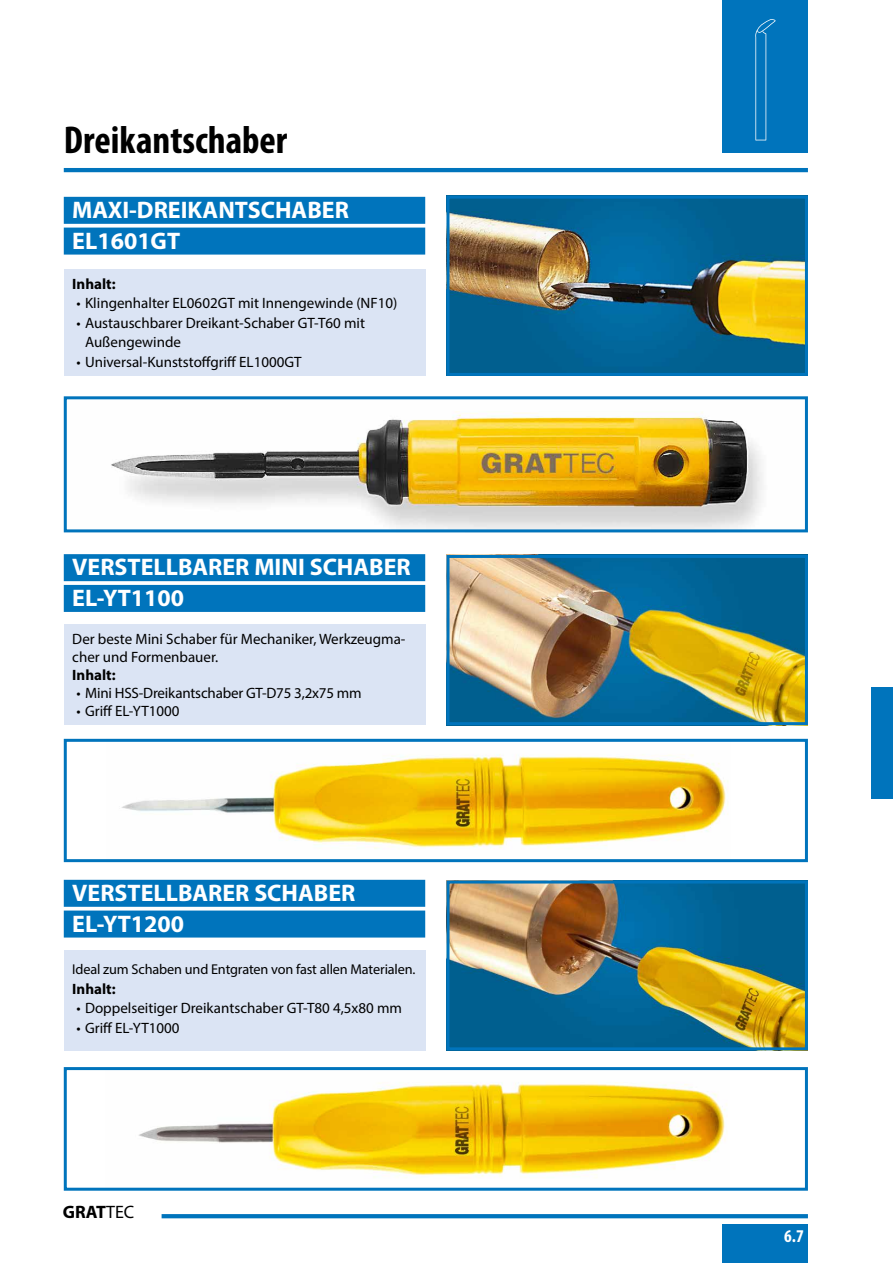
<style>
.page{position:relative;width:893px;height:1263px;background:#fff}
.page>*{position:absolute;margin:0;border:0;box-sizing:border-box;transform-origin:0 0}
.t1{font:700 condensed 39px "Myriad Pro";color:#000}
.t2{font:700 24px/30.8px "Myriad Pro";color:#fff}
.t3{font:700 18px "Myriad Pro";color:#000}
.t4{font:700 condensed 18px "Myriad Pro";color:#fff}
.t5{font:15px/19.5px "Myriad Pro";color:#000}
.t6{font:700 15px "Myriad Pro";color:#000}
.t7{font:14.25px "Myriad Pro";letter-spacing:-.01em;color:#000}
.s1{font-weight:400}
</style>
<div class="page">
<hr style="left:64px;top:168px;width:744px;height:4px;background:#0074bc">
<svg style="left:162px;top:1214px;width:646px;height:4px;fill:#0074bc"></svg>
<div style="left:723px;top:1225px;width:85px;height:38px;background:#0074bc"></div>
<div style="left:723px;top:0;width:85px;height:153px;background:#0074bc"></div>
<div style="left:872px;top:687px;width:21px;height:112px;background:#0074bc"></div>
<img style="left:111px;top:411px;width:652px;height:117px">
<div style="left:64px;top:396px;width:744px;height:136px;border:3px solid #0074bc"></div>
<img style="left:450px;top:200px;width:354px;height:172px">
<div style="left:446px;top:196px;width:362px;height:180px;border:3px solid #0074bc"></div>
<div style="left:64px;top:269px;width:361px;height:106px;background:#dbe4f4"></div>
<div style="left:64px;top:197px;width:361px;height:27px;background:#0074bc"></div>
<div style="left:64px;top:228px;width:361px;height:27px;background:#0074bc"></div>
<svg style="left:755px;top:19px;width:20px;height:122px"></svg>
<img style="left:121px;top:754px;width:607px;height:95px">
<div style="left:64px;top:739px;width:744px;height:123px;border:3px solid #0074bc"></div>
<img style="left:138px;top:1082px;width:589px;height:96px">
<div style="left:64px;top:1067px;width:744px;height:124px;border:3px solid #0074bc"></div>
<img style="left:450px;top:559px;width:354px;height:162px">
<div style="left:446px;top:555px;width:362px;height:170px;border:3px solid #0074bc"></div>
<img style="left:450px;top:884px;width:354px;height:162px">
<div style="left:446px;top:880px;width:362px;height:170px;border:3px solid #0074bc"></div>
<div style="left:64px;top:624px;width:361px;height:100px;background:#dbe4f4"></div>
<div style="left:64px;top:950px;width:361px;height:100px;background:#dbe4f4"></div>
<div style="left:64px;top:554px;width:361px;height:27px;background:#0074bc"></div>
<div style="left:64px;top:585px;width:361px;height:27px;background:#0074bc"></div>
<div style="left:64px;top:880px;width:361px;height:27px;background:#0074bc"></div>
<div style="left:64px;top:910px;width:361px;height:27px;background:#0074bc"></div>
<h1 class="t1" style="left:64px;top:116px;width:225px">Dreikantschaber</h1>
<h2 class="t2" style="left:72px;top:194px;width:278px">MAXI-DREIKANTSCHABER<br>EL1601GT</h2>
<p class="t6" style="left:72px;top:274px;width:45px">Inhalt:</p>
<p class="t5" style="left:77px;top:293px;width:322px">• Klingenhalter EL0602GT mit Innengewinde (NF10)</p>
<p class="t5" style="left:85px;top:313px;width:281px;text-indent:-9px">• Austauschbarer Dreikant-Schaber GT-T60 mit<br>Außengewinde</p>
<p class="t5" style="left:77px;top:352px;width:227px">• Universal-Kunststoffgriff EL1000GT</p>
<h2 class="t2" style="left:72px;top:551px;width:340px">VERSTELLBARER MINI SCHABER<br>EL-YT1100</h2>
<p class="t5" style="left:72px;top:629px;width:335px;line-height:18px">Der beste Mini Schaber für Mechaniker, Werkzeugma&shy;cher und Formenbauer.</p>
<p class="t6" style="left:72px;top:665px;width:45px">Inhalt:</p>
<p class="t5" style="left:77px;top:683px;width:287px">• Mini HSS-Dreikantschaber GT-D75 3,2x75 mm</p>
<p class="t5" style="left:77px;top:701px;width:105px">• Griff EL-YT1000</p>
<h2 class="t2" style="left:72px;top:876px;width:285px">VERSTELLBARER SCHABER<br>EL-YT1200</h2>
<p class="t7" style="left:72px;top:960px;width:345px">Ideal zum Schaben und Entgraten von fast allen Materialen.</p>
<p class="t6" style="left:72px;top:979px;width:45px">Inhalt:</p>
<p class="t5" style="left:77px;top:998px;width:327px">• Doppelseitiger Dreikantschaber GT-T80 4,5x80 mm</p>
<p class="t5" style="left:77px;top:1018px;width:105px">• Griff EL-YT1000</p>
<p class="t3" style="left:63px;top:1200px;width:73px">GRAT<span class="s1">TEC</span></p>
<p class="t4" style="left:784px;top:1224px;width:21px">6.7</p>
</div>
